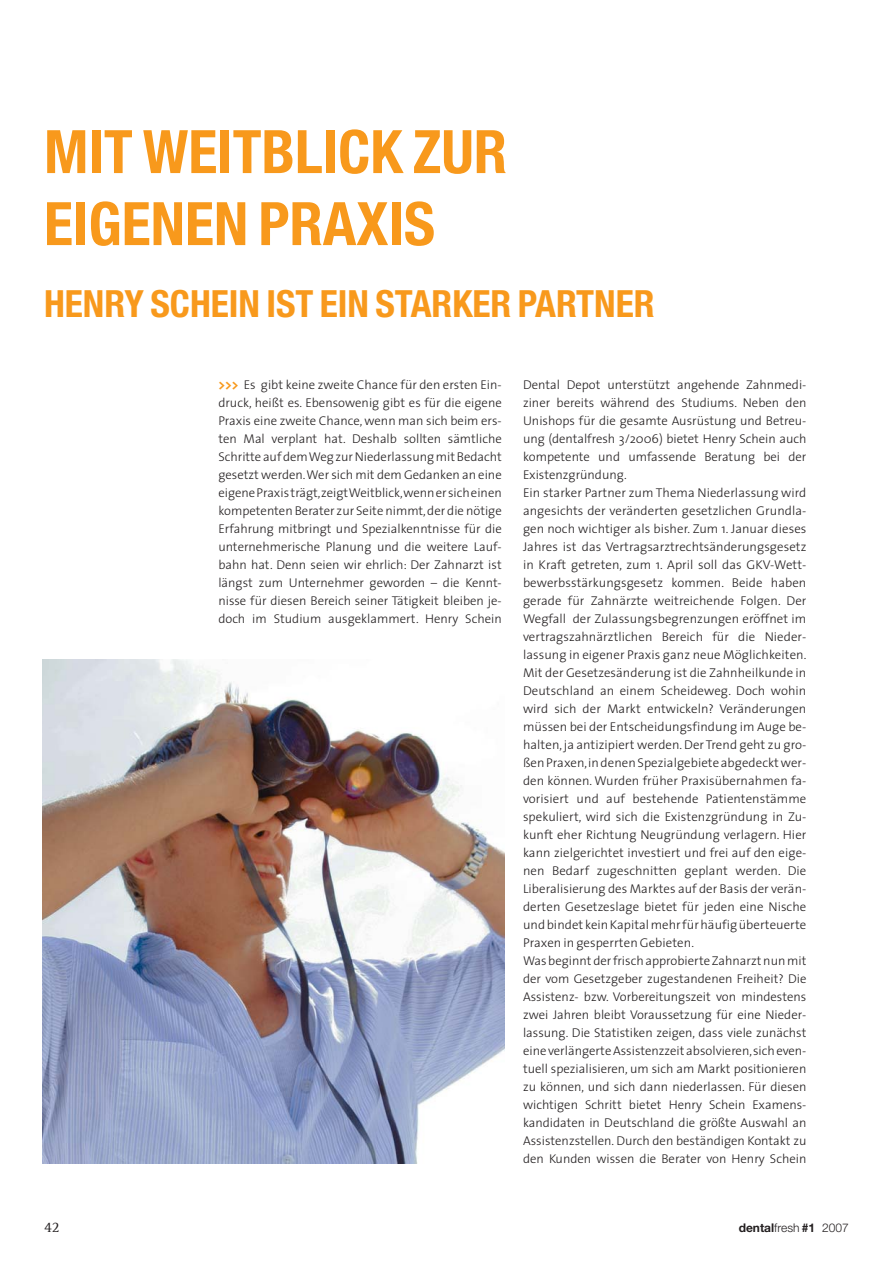
<style>
.page{position:relative;width:893px;height:1263px;background:#fff}
.page>*{position:absolute;margin:0;border:0;box-sizing:border-box;transform-origin:0 0}
.t1{font:700 condensed 60px/72px "Helvetica Neue";color:#f8991c}
.t2{font:700 condensed 37.5px "Helvetica Neue";color:#f8991c}
.t3{font:15px "Rotis Serif";color:#231f20}
.t4{font:300 12.75px/18px "The Sans";letter-spacing:.005em;color:#231f20;text-align:justify}
.t5{font:300 12px "Helvetica Neue";color:#231f20}
.s1{font-weight:700;font-size:13.5px;color:#f8991c}
.s2{font-weight:700}
</style>
<div class="page">
<img style="left:43px;top:659px;width:461px;height:504px">
<h1 class="t1" style="left:44px;top:121px;width:465px">MIT WEITBLICK ZUR<br>EIGENEN PRAXIS</h1>
<h2 class="t2" style="left:44px;top:290px;width:612px">HENRY SCHEIN IST EIN STARKER PARTNER</h2>
<p class="t4" style="left:218px;top:377px;width:285px"><span class="s1">&gt;&gt;&gt;</span> Es gibt keine zweite Chance für den ersten Ein&shy;druck, heißt es. Ebensowenig gibt es für die eigene Praxis eine zweite Chance, wenn man sich beim ers&shy;ten Mal verplant hat. Deshalb sollten sämtliche Schritte auf dem Weg zur Niederlassung mit Bedacht gesetzt werden.Wer sich mit dem Gedanken an eine eigene Praxis trägt,zeigtWeitblick,wenn er sich einen kompetenten Berater zur Seite nimmt,der die nötige Erfahrung mitbringt und Spezialkenntnisse für die unternehmerische Planung und die weitere Lauf&shy;bahn hat. Denn seien wir ehrlich: Der Zahnarzt ist längst zum Unternehmer geworden – die Kennt&shy;nisse für diesen Bereich seiner Tätigkeit bleiben je&shy;doch im Studium ausgeklammert. Henry Schein</p>
<p class="t4" style="left:523px;top:377px;width:285px;text-align:left">Dental Depot unterstützt angehende Zahnmedi&shy;ziner bereits während des Studiums. Neben den Unishops für die gesamte Ausrüstung und Betreu&shy;ung (dentalfresh 3/2006) bietet Henry Schein auch kompetente und umfassende Beratung bei der Existenzgründung.<br>Ein starker Partner zum Thema Niederlassung wird angesichts der veränderten gesetzlichen Grundla&shy;gen noch wichtiger als bisher. Zum 1. Januar dieses Jahres ist das Vertragsarztrechtsänderungsgesetz in Kraft getreten, zum 1. April soll das GKV-Wett&shy;bewerbsstärkungsgesetz kommen. Beide haben gerade für Zahnärzte weitreichende Folgen. Der Wegfall der Zulassungsbegrenzungen eröffnet im vertragszahnärztlichen Bereich für die Nieder&shy;lassung in eigener Praxis ganz neue Möglichkeiten.<br>Mit der Gesetzesänderung ist die Zahnheilkunde in Deutschland an einem Scheideweg. Doch wohin wird sich der Markt entwickeln? Veränderungen müssen bei der Entscheidungsfindung im Auge be&shy;halten, ja antizipiert werden. Der Trend geht zu gro&shy;ßen Praxen,in denen Spezialgebiete abgedeckt wer&shy;den können. Wurden früher Praxisübernahmen fa&shy;vorisiert und auf bestehende Patientenstämme spekuliert, wird sich die Existenzgründung in Zu&shy;kunft eher Richtung Neugründung verlagern. Hier kann zielgerichtet investiert und frei auf den eige&shy;nen Bedarf zugeschnitten geplant werden. Die Liberalisierung des Marktes auf der Basis der verän&shy;derten Gesetzeslage bietet für jeden eine Nische und bindet kein Kapital mehr für häufig überteuerte Praxen in gesperrten Gebieten.<br>Was beginnt der frisch approbierte Zahnarzt nun mit der vom Gesetzgeber zugestandenen Freiheit? Die Assistenz- bzw. Vorbereitungszeit von mindestens zwei Jahren bleibt Voraussetzung für eine Nieder&shy;lassung. Die Statistiken zeigen, dass viele zunächst eine verlängerte Assistenzzeit absolvieren,sich even&shy;tuell spezialisieren, um sich am Markt positionieren zu können, und sich dann niederlassen. Für diesen wichtigen Schritt bietet Henry Schein Examens&shy;kandidaten in Deutschland die größte Auswahl an Assistenzstellen. Durch den beständigen Kontakt zu den Kunden wissen die Berater von Henry Schein</p>
<p class="t3" style="left:44px;top:1222px;width:17px">42</p>
<p class="t5" style="left:739px;top:1224px;width:112px"><span class="s2">dental</span>fresh <span class="s2">#1</span> 2007</p>
</div>
